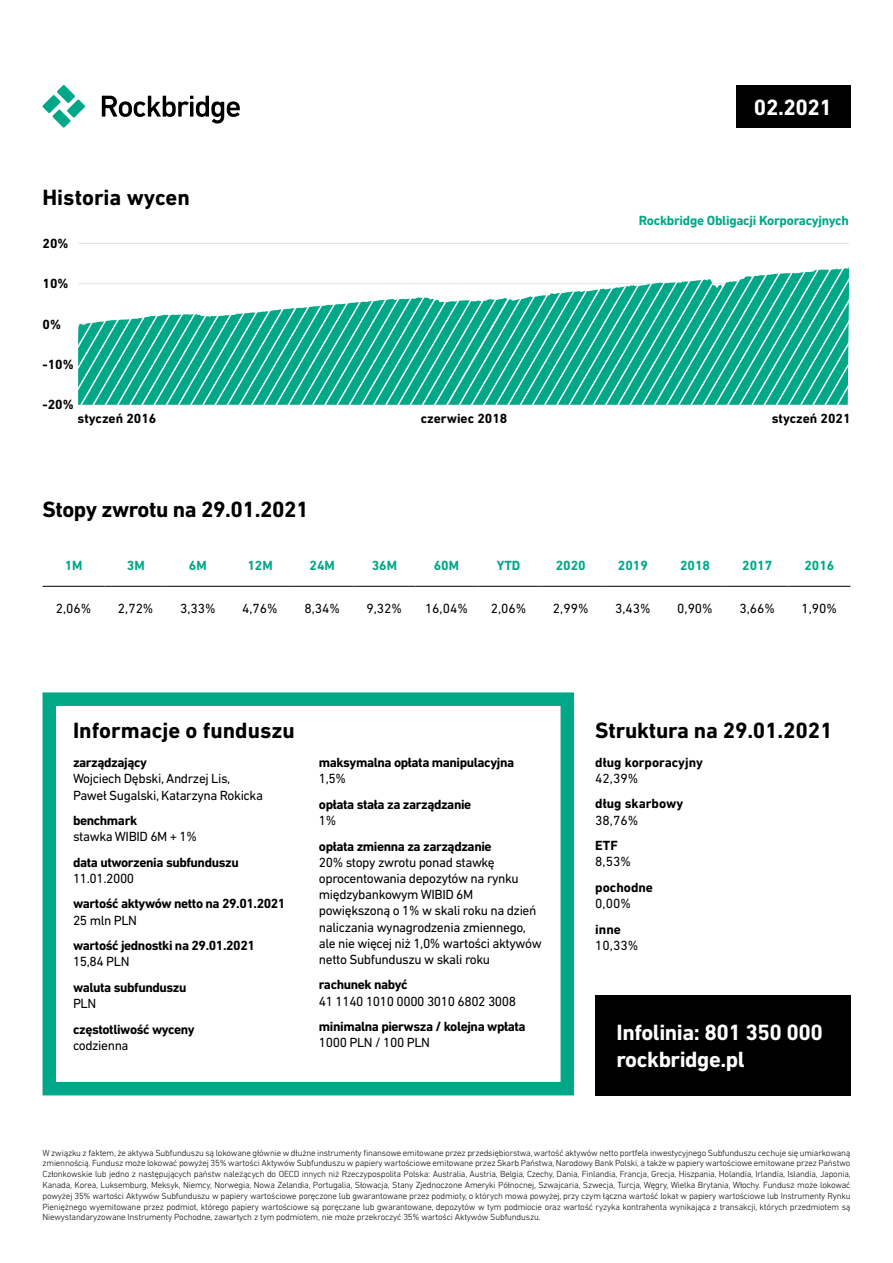
<style>
.page{position:relative;width:893px;height:1263px;background:#fff}
.page>*{position:absolute;margin:0;border:0;box-sizing:border-box;transform-origin:0 0}
.t1{font:700 22.5px "DIN Next LT Pro";letter-spacing:-.01em;color:#000}
.t2{font:700 22.5px/27px "DIN Next LT Pro";letter-spacing:-.02em;color:#fff}
.t3{font:13.5px/16.2px "DIN Next LT Pro";letter-spacing:-.03em;color:#000}
.t4{font:700 13.5px "DIN Next LT Pro";letter-spacing:-.03em;color:#000}
.t5{font:700 13.5px "DIN Next LT Pro";letter-spacing:-.02em;color:#00a887}
.t6{font:700 13.5px "DIN Next LT Pro";color:#000}
.t7{font:300 9px/10.8px "DIN Next LT Pro";letter-spacing:-.02em;color:#000;text-align:justify}
</style>
<div class="page">
<div style="left:595px;top:995px;width:255px;height:100px;background:#000"></div>
<svg style="left:42px;top:85px;width:43px;height:43px"></svg>
<svg style="left:102px;top:96px;width:138px;height:28px"></svg>
<div style="left:736px;top:85px;width:114px;height:43px;background:#000"></div>
<div style="left:43px;top:692px;width:531px;height:403px;border:14px solid #00a887"></div>
<hr style="left:78px;top:243px;width:771px;height:1px;background:#e3e3e3">
<svg style="left:78px;top:265px;width:771px;height:140px;fill:#00a887"></svg>
<hr style="left:43px;top:586px;width:62px;height:1px;background:#000">
<hr style="left:105px;top:586px;width:62px;height:1px;background:#000">
<hr style="left:167px;top:586px;width:62px;height:1px;background:#000">
<hr style="left:229px;top:586px;width:62px;height:1px;background:#000">
<hr style="left:291px;top:586px;width:62px;height:1px;background:#000">
<hr style="left:353px;top:586px;width:62px;height:1px;background:#000">
<hr style="left:415px;top:586px;width:63px;height:1px;background:#000">
<hr style="left:478px;top:586px;width:62px;height:1px;background:#000">
<hr style="left:540px;top:586px;width:62px;height:1px;background:#000">
<hr style="left:602px;top:586px;width:62px;height:1px;background:#000">
<hr style="left:664px;top:586px;width:62px;height:1px;background:#000">
<hr style="left:726px;top:586px;width:62px;height:1px;background:#000">
<hr style="left:788px;top:586px;width:62px;height:1px;background:#000">
<h1 class="t1" style="left:43px;top:185px;width:149px">Historia wycen</h1>
<h2 class="t4" style="left:43px;top:235px;width:28px">20%</h2>
<h2 class="t4" style="left:43px;top:276px;width:28px">10%</h2>
<h2 class="t4" style="left:43px;top:316px;width:20px">0%</h2>
<h2 class="t4" style="left:43px;top:356px;width:33px">-10%</h2>
<h2 class="t4" style="left:43px;top:397px;width:33px">-20%</h2>
<h1 class="t2" style="left:754px;top:94px;width:80px">02.2021</h1>
<h2 class="t5" style="left:639px;top:212px;width:212px">Rockbridge Obligacji Korporacyjnych</h2>
<h2 class="t6" style="left:78px;top:411px;width:80px">styczeń 2016</h2>
<h2 class="t6" style="left:421px;top:411px;width:88px">czerwiec 2018</h2>
<h2 class="t6" style="left:772px;top:411px;width:80px">styczeń 2021</h2>
<h1 class="t1" style="left:43px;top:496px;width:268px">Stopy zwrotu na 29.01.2021</h1>
<h2 class="t5" style="left:65px;top:557px;width:19px">1M</h2>
<h2 class="t5" style="left:127px;top:557px;width:19px">3M</h2>
<h2 class="t5" style="left:189px;top:557px;width:19px">6M</h2>
<h2 class="t5" style="left:247px;top:557px;width:27px">12M</h2>
<h2 class="t5" style="left:309px;top:557px;width:27px">24M</h2>
<h2 class="t5" style="left:372px;top:557px;width:27px">36M</h2>
<h2 class="t5" style="left:434px;top:557px;width:27px">60M</h2>
<h2 class="t5" style="left:497px;top:557px;width:25px">YTD</h2>
<h2 class="t5" style="left:556px;top:557px;width:32px">2020</h2>
<h2 class="t5" style="left:618px;top:557px;width:32px">2019</h2>
<h2 class="t5" style="left:680px;top:557px;width:32px">2018</h2>
<h2 class="t5" style="left:742px;top:557px;width:32px">2017</h2>
<h2 class="t5" style="left:804px;top:557px;width:32px">2016</h2>
<h2 class="t3" style="left:56px;top:600px;width:37px">2,06%</h2>
<h2 class="t3" style="left:118px;top:600px;width:37px">2,72%</h2>
<h2 class="t3" style="left:180px;top:600px;width:37px">3,33%</h2>
<h2 class="t3" style="left:242px;top:600px;width:37px">4,76%</h2>
<h2 class="t3" style="left:304px;top:600px;width:37px">8,34%</h2>
<h2 class="t3" style="left:366px;top:600px;width:37px">9,32%</h2>
<h2 class="t3" style="left:425px;top:600px;width:44px">16,04%</h2>
<h2 class="t3" style="left:491px;top:600px;width:37px">2,06%</h2>
<h2 class="t3" style="left:553px;top:600px;width:37px">2,99%</h2>
<h2 class="t3" style="left:615px;top:600px;width:37px">3,43%</h2>
<h2 class="t3" style="left:677px;top:600px;width:37px">0,90%</h2>
<h2 class="t3" style="left:739px;top:600px;width:37px">3,66%</h2>
<h2 class="t3" style="left:801px;top:600px;width:37px">1,90%</h2>
<h1 class="t1" style="left:73px;top:718px;width:223px">Informacje o funduszu</h1>
<h2 class="t4" style="left:73px;top:755px;width:76px">zarządzający</h2>
<h2 class="t3" style="left:73px;top:770px;width:191px">Wojciech Dębski, Andrzej Lis,<br>Paweł Sugalski, Katarzyna Rokicka</h2>
<h2 class="t4" style="left:73px;top:812px;width:66px">benchmark</h2>
<h2 class="t3" style="left:73px;top:828px;width:126px">stawka WIBID 6M + 1%</h2>
<h2 class="t4" style="left:73px;top:854px;width:167px">data utworzenia subfunduszu</h2>
<h2 class="t3" style="left:73px;top:870px;width:63px">11.01.2000</h2>
<h2 class="t4" style="left:73px;top:896px;width:214px">wartość aktywów netto na 29.01.2021</h2>
<h2 class="t3" style="left:73px;top:912px;width:66px">25 mln PLN</h2>
<h2 class="t4" style="left:73px;top:938px;width:183px">wartość jednostki na 29.01.2021</h2>
<h2 class="t3" style="left:73px;top:953px;width:58px">15,84 PLN</h2>
<h2 class="t4" style="left:73px;top:979px;width:115px">waluta subfunduszu</h2>
<h2 class="t3" style="left:73px;top:995px;width:25px">PLN</h2>
<h2 class="t4" style="left:73px;top:1021px;width:123px">częstotliwość wyceny</h2>
<h2 class="t3" style="left:73px;top:1037px;width:57px">codzienna</h2>
<h2 class="t4" style="left:319px;top:755px;width:197px">maksymalna opłata manipulacyjna</h2>
<h2 class="t3" style="left:319px;top:770px;width:29px">1,5%</h2>
<h2 class="t4" style="left:319px;top:796px;width:154px">opłata stała za zarządzanie</h2>
<h2 class="t3" style="left:319px;top:812px;width:19px">1%</h2>
<h2 class="t4" style="left:319px;top:838px;width:174px">opłata zmienna za zarządzanie</h2>
<p class="t3" style="left:319px;top:854px;width:224px">20% stopy zwrotu ponad stawkę oprocentowania depozytów na rynku międzybankowym WIBID 6M powiększoną o 1% w skali roku na dzień naliczania wynagrodzenia zmiennego, ale nie więcej niż 1,0% wartości aktywów netto Subfunduszu w skali roku</p>
<h2 class="t4" style="left:319px;top:977px;width:90px">rachunek nabyć</h2>
<h2 class="t3" style="left:319px;top:993px;width:199px">41 1140 1010 0000 3010 6802 3008</h2>
<h2 class="t4" style="left:319px;top:1019px;width:208px">minimalna pierwsza / kolejna wpłata</h2>
<h2 class="t3" style="left:319px;top:1034px;width:113px">1000 PLN / 100 PLN</h2>
<h1 class="t1" style="left:595px;top:718px;width:239px">Struktura na 29.01.2021</h1>
<h2 class="t6" style="left:595px;top:754px;width:109px">dług korporacyjny</h2>
<h2 class="t3" style="left:595px;top:770px;width:44px">42,39%</h2>
<h2 class="t6" style="left:595px;top:796px;width:89px">dług skarbowy</h2>
<h2 class="t3" style="left:595px;top:812px;width:44px">38,76%</h2>
<h2 class="t4" style="left:595px;top:838px;width:24px">ETF</h2>
<h2 class="t3" style="left:595px;top:853px;width:37px">8,53%</h2>
<h2 class="t6" style="left:595px;top:879px;width:59px">pochodne</h2>
<h2 class="t3" style="left:595px;top:895px;width:37px">0,00%</h2>
<h2 class="t4" style="left:595px;top:921px;width:27px">inne</h2>
<h2 class="t3" style="left:595px;top:937px;width:44px">10,33%</h2>
<h1 class="t2" style="left:617px;top:1019px;width:208px">Infolinia: 801 350 000 rockbridge.pl</h1>
<p class="t7" style="left:43px;top:1147px;width:810px">W związku z faktem, że aktywa Subfunduszu są lokowane głównie w dłużne instrumenty finansowe emitowane przez przedsiębiorstwa, wartość aktywów netto portfela inwestycyjnego Subfunduszu cechuje się umiarkowaną zmiennością. Fundusz może lokować powyżej 35% wartości Aktywów Subfunduszu w papiery wartościowe emitowane przez Skarb Państwa, Narodowy Bank Polski, a także w papiery wartościowe emitowane przez Państwo Członkowskie lub jedno z następujących państw należących do OECD innych niż Rzeczypospolita Polska: Australia, Austria, Belgia, Czechy, Dania, Finlandia, Francja, Grecja, Hiszpania, Holandia, Irlandia, Islandia, Japonia, Kanada, Korea, Luksemburg, Meksyk, Niemcy, Norwegia, Nowa Zelandia, Portugalia, Słowacja, Stany Zjednoczone Ameryki Północnej, Szwajcaria, Szwecja, Turcja, Węgry, Wielka Brytania, Włochy. Fundusz może lokować powyżej 35% wartości Aktywów Subfunduszu w papiery wartościowe poręczone lub gwarantowane przez podmioty, o których mowa powyżej, przy czym łączna wartość lokat w papiery wartościowe lub Instrumenty Rynku Pieniężnego wyemitowane przez podmiot, którego papiery wartościowe są poręczane lub gwarantowane, depozytów w tym podmiocie oraz wartość ryzyka kontrahenta wynikająca z transakcji, których przedmiotem są Niewystandaryzowane Instrumenty Pochodne, zawartych z tym podmiotem, nie może przekroczyć 35% wartości Aktywów Subfunduszu.</p>
</div>
